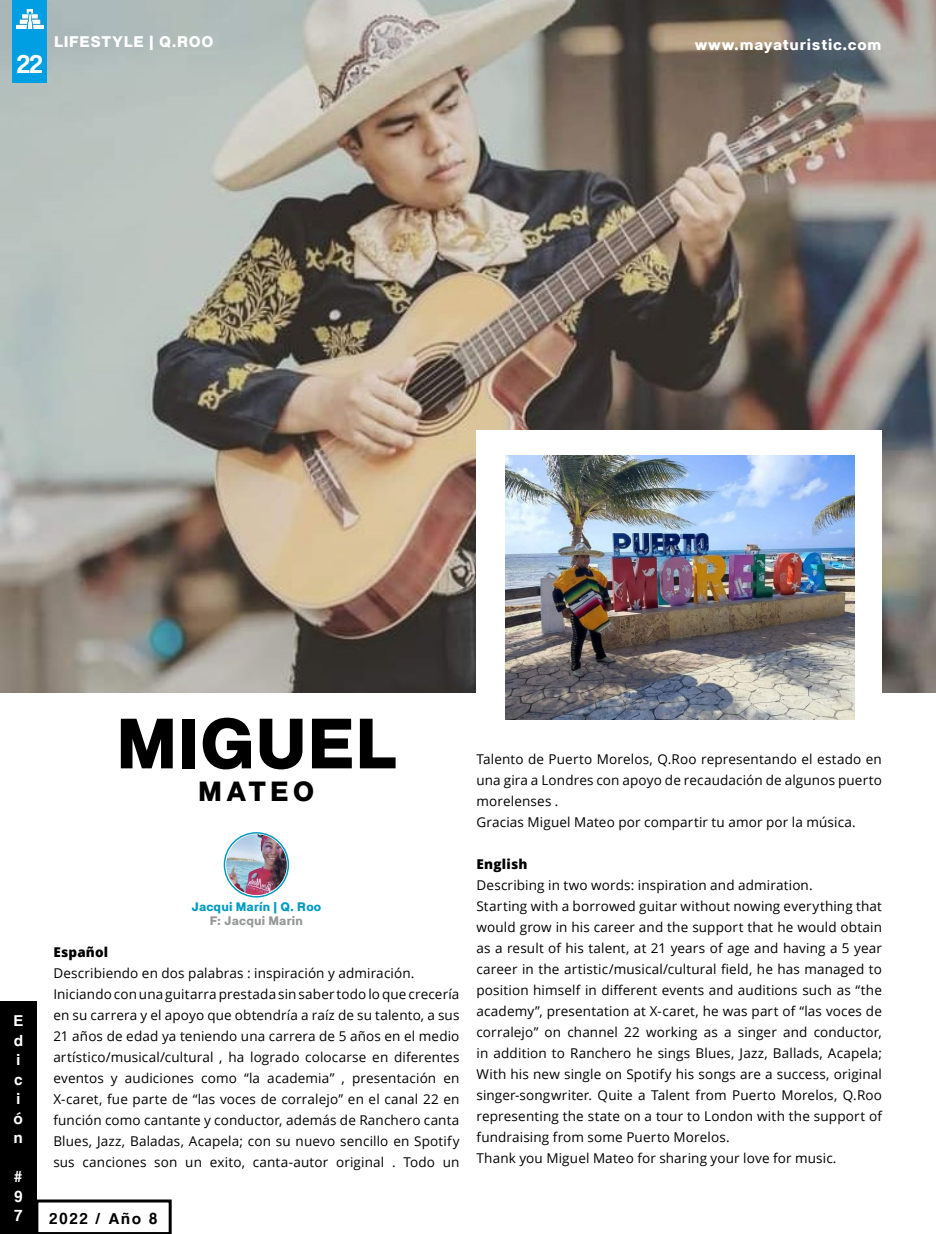
<style>
.page{position:relative;width:936px;height:1234px;background:#fff}
.page>*{position:absolute;margin:0;border:0;box-sizing:border-box;transform-origin:0 0}
.t1{font:800 69px "Sublima";letter-spacing:.005em;color:#000}
.t2{font:800 27px "Sublima";letter-spacing:.15em;color:#000}
.t3{font:27px "Coolvetica Rg";color:#fff}
.t4{font:16.5px/19.5px "Coolvetica Rg";color:#fff}
.t5{font:16.5px "Coolvetica Rg";letter-spacing:.13em;color:#000}
.t6{font:800 15px "Sublima";letter-spacing:.05em;color:#fff}
.t7{font:13.5px/21px "Open Sans";letter-spacing:.01em;color:#000}
.t8{font:800 13.5px "Open Sans";letter-spacing:.015em;color:#000}
.t9{font:800 12px "Sublima";letter-spacing:.015em;color:#009bc0}
.t10{font:800 12px "Sublima";letter-spacing:.015em;color:#969798}
</style>
<div class="page">
<img style="left:0;top:0;width:935px;height:692px">
<div style="left:0;top:1000px;width:37px;height:233px;background:#000"></div>
<svg style="left:37px;top:1199px;width:135px;height:34px"></svg>
<div style="left:13px;top:0;width:34px;height:82px;background:#009fe3"></div>
<img style="left:16px;top:10px;width:28px;height:18px">
<div style="left:476px;top:430px;width:405px;height:314px;background:#fff"></div>
<img style="left:505px;top:456px;width:349px;height:263px">
<img style="left:226px;top:834px;width:61px;height:60px;border-radius:30px">
<div style="left:224px;top:831px;width:65px;height:66px;border:1px solid #009bc0;border-radius:50%"></div>
<h2 class="t3" style="left:17px;top:48px;width:27px">22</h2>
<p class="t6" style="left:54px;top:33px;width:161px">LIFESTYLE | Q.ROO</p>
<p class="t6" style="left:694px;top:36px;width:188px">www.mayaturistic.com</p>
<p class="t4" style="left:14px;top:1010px;width:10px">E d i c i ó n</p>
<p class="t4" style="left:14px;top:1166px;width:10px;text-align:justify"># 9<br>7</p>
<h1 class="t1" style="left:116px;top:704px;width:282px">MIGUEL</h1>
<h2 class="t2" style="left:198px;top:776px;width:118px">MATEO</h2>
<p class="t9" style="left:191px;top:899px;width:131px">Jacqui Marín | Q. Roo</p>
<p class="t10" style="left:210px;top:914px;width:95px">F: Jacqui Marin</p>
<p class="t8" style="left:53px;top:941px;width:56px">Español</p>
<p class="t7" style="left:53px;top:962px;width:407px">Describiendo en dos palabras : inspiración y admiración.<br>Iniciando con una guitarra prestada sin saber todo lo que crecería en su carrera y el apoyo que obtendría a raíz de su talento, a sus 21 años de edad ya teniendo una carrera de 5 años en el medio artístico/musical/cultural , ha logrado colocarse en diferentes eventos y audiciones como “la academia” , presentación en X-caret, fue parte de “las voces de corralejo” en el canal 22 en función como cantante y conductor, además de Ranchero canta Blues, Jazz, Baladas, Acapela; con su nuevo sencillo en Spotify sus canciones son un exito, canta-autor original . Todo un</p>
<p class="t5" style="left:50px;top:1208px;width:109px">2022 / Año 8</p>
<p class="t7" style="left:476px;top:747px;width:407px">Talento de Puerto Morelos, Q.Roo representando el estado en una gira a Londres con apoyo de recaudación de algunos puerto morelenses .<br>Gracias Miguel Mateo por compartir tu amor por la música.</p>
<p class="t8" style="left:476px;top:853px;width:52px">English</p>
<p class="t7" style="left:476px;top:873px;width:407px">Describing in two words: inspiration and admiration.<br>Starting with a borrowed guitar without nowing everything that would grow in his career and the support that he would obtain as a result of his talent, at 21 years of age and having a 5 year career in the artistic/musical/cultural field, he has managed to position himself in different events and auditions such as “the academy”, presentation at X-caret, he was part of “las voces de corralejo” on channel 22 working as a singer and conductor, in addition to Ranchero he sings Blues, Jazz, Ballads, Acapela; With his new single on Spotify his songs are a success, original singer-songwriter. Quite a Talent from Puerto Morelos, Q.Roo representing the state on a tour to London with the support of fundraising from some Puerto Morelos.<br>Thank you Miguel Mateo for sharing your love for music.</p>
</div>
